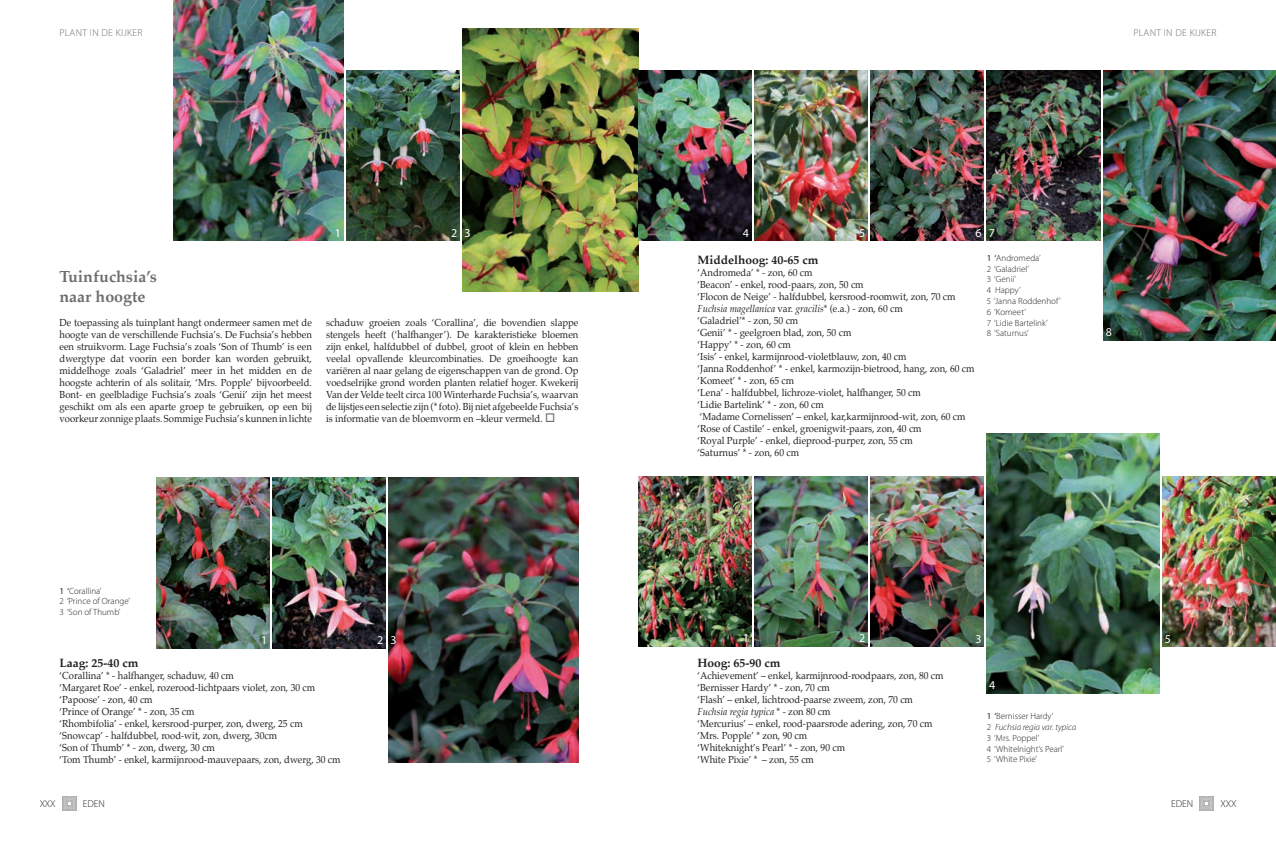
<style>
.page{position:relative;width:1276px;height:842px;background:#fff}
.page>*{position:absolute;margin:0;border:0;box-sizing:border-box;transform-origin:0 0}
.t1{font:700 16px/19.2px "Palatino";color:#6c6d70}
.t2{font:700 12px "Palatino";color:#231f20}
.t3{font:12px "Myriad Pro";color:#fff}
.t4{font:10px/12px "Palatino";color:#231f20;scale:.95 1}
.t5{font:300 10px "Myriad Pro";letter-spacing:.03em;color:#6c6d70}
.t6{font:300 10px "Myriad Pro";color:#231f20}
.t7{font:300 9px/10.8px "Myriad Pro";color:#231f20}
.s1{color:#6c6d70}
.s2{font-style:italic}
.s3{font-weight:400}
</style>
<div class="page">
<img style="left:62px;top:797px;width:14px;height:14px">
<img style="left:1199px;top:797px;width:14px;height:14px">
<img style="left:173px;top:0;width:170px;height:241px">
<img style="left:156px;top:478px;width:113px;height:170px">
<img style="left:638px;top:476px;width:113px;height:170px">
<img style="left:346px;top:71px;width:114px;height:170px">
<img style="left:462px;top:28px;width:176px;height:264px">
<img style="left:638px;top:71px;width:113px;height:170px">
<img style="left:754px;top:71px;width:113px;height:170px">
<img style="left:870px;top:71px;width:114px;height:170px">
<img style="left:986px;top:71px;width:114px;height:170px">
<img style="left:870px;top:476px;width:114px;height:170px">
<img style="left:272px;top:478px;width:114px;height:170px">
<img style="left:1103px;top:71px;width:173px;height:269px">
<img style="left:389px;top:478px;width:189px;height:285px">
<img style="left:1162px;top:476px;width:114px;height:170px">
<img style="left:986px;top:434px;width:173px;height:259px">
<img style="left:754px;top:476px;width:113px;height:170px">
<p class="t5" style="left:60px;top:26px;width:84px">PLANT IN DE KIJKER</p>
<p class="t5" style="left:1133px;top:26px;width:84px">PLANT IN DE KIJKER</p>
<h1 class="t1" style="left:60px;top:267px;width:99px">Tuinfuchsia’s naar hoogte</h1>
<p class="t4" style="left:60px;top:316px;width:267px;text-align:justify">De toepassing als tuinplant hangt ondermeer samen met de hoogte van de verschillende Fuchsia’s. De Fuchsia’s hebben een struikvorm. Lage Fuchsia’s zoals ‘Son of Thumb’ is een dwergtype dat voorin een border kan worden gebruikt, middelhoge zoals ‘Galadriel’ meer in het midden en de hoogste achterin of als solitair, ‘Mrs. Popple’ bijvoorbeeld.<br>Bont- en geelbladige Fuchsia’s zoals ‘Genii’ zijn het meest geschikt om als een aparte groep te gebruiken, op een bij voorkeur zonnige plaats. Sommige Fuchsia’s kunnen in lichte</p>
<p class="t3" style="left:335px;top:226px;width:8px">1</p>
<p class="t3" style="left:451px;top:226px;width:21px">2 3</p>
<p class="t3" style="left:743px;top:226px;width:8px">4</p>
<p class="t3" style="left:859px;top:226px;width:8px">5</p>
<p class="t3" style="left:975px;top:226px;width:21px">6 7</p>
<p class="t4" style="left:326px;top:316px;width:267px;text-align:justify">schaduw groeien zoals ‘Corallina’, die bovendien slappe stengels heeft (‘halfhanger’). De karakteristieke bloemen zijn enkel, halfdubbel of dubbel, groot of klein en hebben veelal opvallende kleurcombinaties. De groeihoogte kan variëren al naar gelang de eigenschappen van de grond. Op voedselrijke grond worden planten relatief hoger. Kwekerij Van der Velde teelt circa 100 Winterharde Fuchsia’s, waarvan de lijstjes een selectie zijn (* foto). Bij niet afgebeelde Fuchsia’s is informatie van de bloemvorm en –kleur vermeld. <span class="s1">□</span></p>
<p class="t2" style="left:697px;top:249px;width:122px">Middelhoog: 40-65 cm</p>
<p class="t4" style="left:697px;top:266px;width:293px">‘Andromeda’ * - zon, 60 cm<br>‘Beacon’ - enkel, rood-paars, zon, 50 cm<br>‘Flocon de Neige’ - halfdubbel, kersrood-roomwit, zon, 70 cm <span class="s2">Fuchsia magellanica</span> var. <span class="s2">gracilis</span>* (e.a.) - zon, 60 cm<br>‘Galadriel’* - zon, 50 cm<br>‘Genii’ * - geelgroen blad, zon, 50 cm<br>‘Happy’ * - zon, 60 cm<br>‘Isis’ - enkel, karmijnrood-violetblauw, zon, 40 cm<br>‘Janna Roddenhof’ * - enkel, karmozijn-bietrood, hang, zon, 60 cm ‘Komeet’ * - zon, 65 cm<br>‘Lena’ - halfdubbel, lichroze-violet, halfhanger, 50 cm<br>‘Lidie Bartelink’ * - zon, 60 cm<br>‘Madame Cornelissen’ – enkel, kar,karmijnrood-wit, zon, 60 cm ‘Rose of Castile’ - enkel, groenigwit-paars, zon, 40 cm<br>‘Royal Purple’ - enkel, dieprood-purper, zon, 55 cm<br>‘Saturnus’ * - zon, 60 cm</p>
<p class="t7" style="left:986px;top:252px;width:75px"><span class="s3">1 ‘</span>Andromeda’<br>2 ‘Galadriel’<br>3 ‘Genii’<br>4 Happy’<br>5 ‘Janna Roddenhof’<br>6 ‘Komeet’<br>7 ‘Lidie Bartelink’<br>8 ‘Saturnus’</p>
<p class="t3" style="left:1106px;top:325px;width:8px">8</p>
<p class="t7" style="left:60px;top:585px;width:72px"><span class="s3">1 ‘</span>Corallina’<br>2 ‘Prince of Orange’<br>3 ‘Son of Thumb’</p>
<p class="t3" style="left:261px;top:633px;width:8px">1</p>
<p class="t3" style="left:377px;top:633px;width:21px">2 3</p>
<p class="t3" style="left:743px;top:631px;width:8px">1</p>
<p class="t3" style="left:859px;top:631px;width:8px">2</p>
<p class="t3" style="left:975px;top:631px;width:8px">3</p>
<p class="t2" style="left:60px;top:652px;width:80px">Laag: 25-40 cm</p>
<p class="t4" style="left:60px;top:669px;width:297px">‘Corallina’ * - halfhanger, schaduw, 40 cm<br>‘Margaret Roe’ - enkel, rozerood-lichtpaars violet, zon, 30 cm ‘Papoose’ - zon, 40 cm<br>‘Prince of Orange’ * - zon, 35 cm<br>‘Rhombifolia’ - enkel, kersrood-purper, zon, dwerg, 25 cm ‘Snowcap’ - halfdubbel, rood-wit, zon, dwerg, 30cm<br>‘Son of Thumb’ * - zon, dwerg, 30 cm<br>‘Tom Thumb’ - enkel, karmijnrood-mauvepaars, zon, dwerg, 30 cm</p>
<p class="t2" style="left:697px;top:652px;width:85px">Hoog: 65-90 cm</p>
<p class="t4" style="left:697px;top:669px;width:260px">‘Achievement’ – enkel, karmijnrood-roodpaars, zon, 80 cm ‘Bernisser Hardy’ * - zon, 70 cm<br>‘Flash’ – enkel, lichtrood-paarse zweem, zon, 70 cm <span class="s2">Fuchsia regia typica</span> * - zon 80 cm<br>‘Mercurius’ – enkel, rood-paarsrode adering, zon, 70 cm ‘Mrs. Popple’ * zon, 90 cm<br>‘Whiteknight’s Pearl’ * - zon, 90 cm<br>‘White Pixie’ * – zon, 55 cm</p>
<p class="t3" style="left:989px;top:678px;width:8px">4</p>
<p class="t7" style="left:986px;top:711px;width:91px"><span class="s3">1 ‘</span>Bernisser Hardy’<br>2 <span class="s2">Fuchsia regia var. typica<br></span>3 ‘Mrs. Poppel’<br>4 ‘Whitelnight’s Pearl’<br>5 ‘White Pixie’</p>
<p class="t3" style="left:1165px;top:631px;width:8px">5</p>
<p class="t6" style="left:40px;top:798px;width:18px">XXX</p>
<p class="t6" style="left:83px;top:798px;width:24px">EDEN</p>
<p class="t6" style="left:1171px;top:798px;width:24px">EDEN</p>
<p class="t6" style="left:1220px;top:798px;width:18px">XXX</p>
</div>
